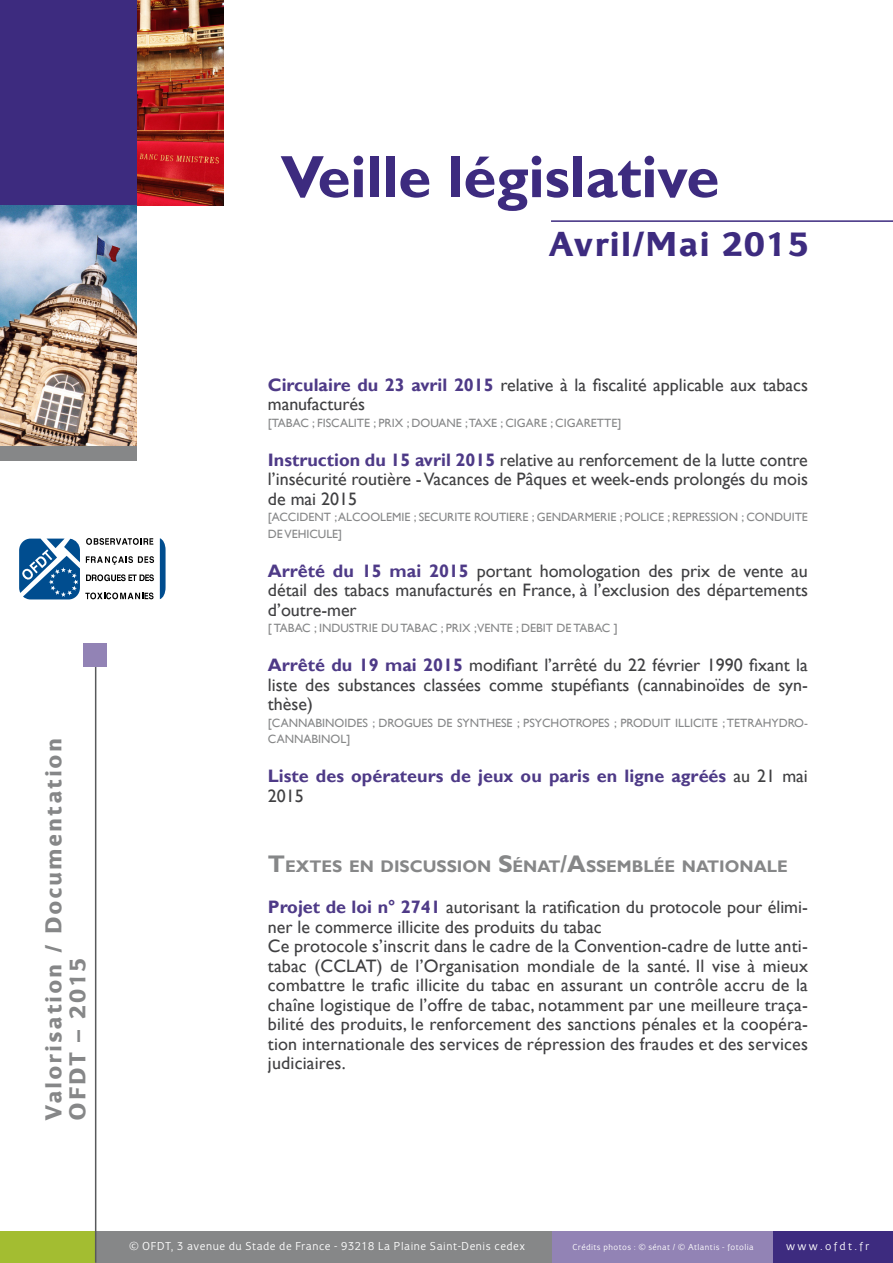
<style>
.page{position:relative;width:893px;height:1263px;background:#fff}
.page>*{position:absolute;margin:0;border:0;box-sizing:border-box;transform-origin:0 0}
.t1{font:700 60px "Gill Sans";letter-spacing:-.005em;color:#3d2b7f}
.t2{font:700 36px "Eurocrat";letter-spacing:.02em;color:#3d2b7f}
.t3{font:700 24px/24px "Eurocrat";letter-spacing:.07em;color:#868788}
.t4{font:18px/19.5px "Gill Sans";letter-spacing:.01em;color:#404042;text-align:justify}
.t5{font:700 18px/19.5px "Gill Sans";color:#4e3a87}
.t6{font:700 16.8px "Gill Sans";color:#868788}
.t7{font:12px/16.5px "Gill Sans";color:#868788}
.t8{font:12px "Eurocrat";letter-spacing:.05em;color:#fff}
.t9{font:12px "Eurocrat";letter-spacing:.2em;color:#fff}
.t10{font:9px "Eurocrat";letter-spacing:.05em;color:#fff}
.s1{font-weight:700;color:#4e3a87}
.s2{font-weight:400;color:#404042}
.s3{font-size:24px}
</style>
<div class="page">
<img style="left:136px;top:0;width:87px;height:205px">
<div style="left:0;top:0;width:136px;height:206px;background:#3d2b7f"></div>
<div style="left:85px;top:1231px;width:471px;height:32px;background:#868788"></div>
<div style="left:771px;top:1231px;width:122px;height:32px;background:#3d2b7f"></div>
<div style="left:0;top:205px;width:136px;height:255px;background:#868788"></div>
<hr style="left:551px;top:220px;width:342px;height:2px;background:#3d2b7f">
<div style="left:0;top:1231px;width:96px;height:32px;background:#a3bd31"></div>
<svg style="left:160px;top:538px;width:6px;height:61px"></svg>
<svg style="left:19px;top:538px;width:135px;height:61px"></svg>
<hr style="left:95px;top:648px;width:1px;height:615px;background:#58595b">
<div style="left:553px;top:1231px;width:220px;height:32px;background:#9283b5"></div>
<div style="left:83px;top:643px;width:24px;height:24px;background:#9283b5"></div>
<img style="left:0;top:205px;width:136px;height:240px">
<h3 class="t3" style="left:41px;top:1120px;width:384px;rotate:-90deg">Valorisation / Documentation<br>OFDT – 2015</h3>
<h1 class="t1" style="left:281px;top:141px;width:440px">Veille législative</h1>
<h2 class="t2" style="left:549px;top:223px;width:262px">Avril/Mai 2015</h2>
<p class="t4" style="left:268px;top:375px;width:542px"><span class="s1">Circulaire du 23 avril 2015</span> relative à la fiscalité applicable aux tabacs manufacturés</p>
<p class="t7" style="left:268px;top:415px;width:355px">[TABAC ; FISCALITE ; PRIX ; DOUANE ;TAXE ; CIGARE ; CIGARETTE]</p>
<p class="t4" style="left:268px;top:450px;width:542px"><span class="s1">Instruction du 15 avril 2015</span> relative au renforcement de la lutte contre l’insécurité routière - Vacances de Pâques et week-ends prolongés du mois de mai 2015</p>
<p class="t7" style="left:268px;top:509px;width:541px">[ACCIDENT ; ALCOOLEMIE ; SECURITE ROUTIERE ; GENDARMERIE ; POLICE ; REPRESSION ; CONDUITE<br>DE VEHICULE]</p>
<p class="t4" style="left:268px;top:561px;width:542px"><span class="s1">Arrêté du 15 mai 2015</span> portant homologation des prix de vente au détail des tabacs manufacturés en France, à l’exclusion des départements d’outre-mer</p>
<p class="t7" style="left:268px;top:620px;width:351px">[ TABAC ; INDUSTRIE DU TABAC ; PRIX ;VENTE ; DEBIT DE TABAC ]</p>
<p class="t4" style="left:268px;top:656px;width:542px"><span class="s1">Arrêté du 19 mai 2015</span> modifiant l’arrêté du 22 février 1990 fixant la liste des substances classées comme stupéfiants (cannabinoïdes de syn&shy;thèse)</p>
<p class="t7" style="left:268px;top:715px;width:542px">[CANNABINOIDES ; DROGUES DE SYNTHESE ; PSYCHOTROPES ; PRODUIT ILLICITE ; TETRAHYDRO-<br>CANNABINOL]</p>
<p class="t5" style="left:268px;top:767px;width:541px">Liste des opérateurs de jeux ou paris en ligne agréés <span class="s2">au 21 mai<br>2015</span></p>
<p class="t6" style="left:268px;top:857px;width:521px"><span class="s3">T</span>EXTES EN DISCUSSION <span class="s3">S</span>ÉNAT<span class="s3">/A</span>SSEMBLÉE NATIONALE</p>
<p class="t4" style="left:268px;top:898px;width:542px;text-align:left"><span class="s1">Projet de loi n° 2741</span> autorisant la ratification du protocole pour élimi&shy;ner le commerce illicite des produits du tabac<br>Ce protocole s’inscrit dans le cadre de la Convention-cadre de lutte anti&shy;tabac (CCLAT) de l’Organisation mondiale de la santé. Il vise à mieux combattre le trafic illicite du tabac en assurant un contrôle accru de la chaîne logistique de l’offre de tabac, notamment par une meilleure traça&shy;bilité des produits, le renforcement des sanctions pénales et la coopéra&shy;tion internationale des services de répression des fraudes et des services judiciaires.</p>
<p class="t8" style="left:129px;top:1239px;width:397px">© OFDT, 3 avenue du Stade de France - 93218 La Plaine Saint-Denis cedex</p>
<p class="t10" style="left:573px;top:1241px;width:182px">Crédits photos : © sénat / © Atlantis - fotolia</p>
<p class="t9" style="left:786px;top:1239px;width:85px">www.ofdt.fr</p>
</div>
